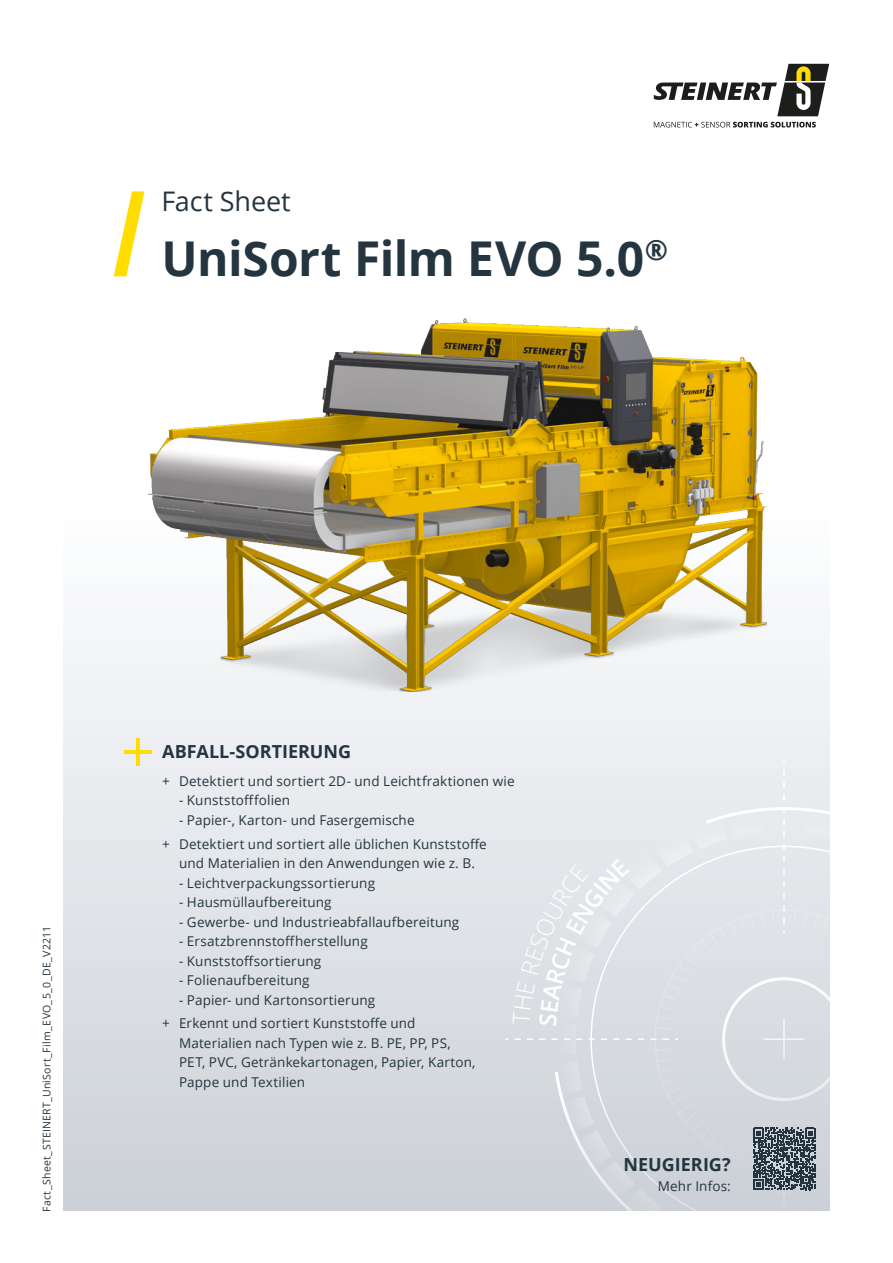
<style>
.page{position:relative;width:893px;height:1263px;background:#fff}
.page>*{position:absolute;margin:0;border:0;box-sizing:border-box;transform-origin:0 0}
.t1{font:700 48px "Open Sans";letter-spacing:-.015em;color:#24353f}
.t2{font:27px "Open Sans";letter-spacing:-.005em;color:#24353f}
.t3{font:700 18px "Open Sans";color:#24353f}
.t4{font:13.5px/23.7px "Open Sans";letter-spacing:.01em;color:#24353f}
.t5{font:10.5px "Open Sans";letter-spacing:.02em;color:#24353f}
</style>
<div class="page">
<div style="left:64px;top:488px;width:765px;height:723px;background:linear-gradient(to bottom,#fff,#cbd0d7)"></div>
<svg style="left:654px;top:122px;width:162px;height:6px"></svg>
<svg style="left:654px;top:64px;width:175px;height:52px"></svg>
<img style="left:148px;top:319px;width:618px;height:372px">
<svg style="left:114px;top:191px;width:31px;height:85px"></svg>
<hr style="left:136px;top:738px;width:4px;height:27px;background:#fd0">
<hr style="left:124px;top:750px;width:28px;height:4px;background:#fd0">
<svg style="left:505px;top:760px;width:324px;height:451px;background:#d9dce1"></svg>
<h2 class="t2" style="left:162px;top:182px;width:131px">Fact Sheet</h2>
<h1 class="t1" style="left:162px;top:225px;width:508px">UniSort Film EVO 5.0<sup>®</sup></h1>
<p class="t5" style="left:40px;top:1212px;width:287px;rotate:-90deg">Fact_Sheet_STEINERT_UniSort_Film_EVO_5_0_DE_V2211</p>
<h3 class="t3" style="left:162px;top:739px;width:190px">ABFALL-SORTIERUNG</h3>
<p class="t4" style="left:162px;top:769px;width:354px">+ Detektiert und sortiert 2D- und Leichtfraktionen wie</p>
<p class="t4" style="left:179px;top:788px;width:113px">- Kunststofffolien</p>
<p class="t4" style="left:162px;top:808px;width:326px;text-indent:17px">- Papier-, Karton- und Fasergemische<br>+ Detektiert und sortiert alle üblichen Kunststoffe</p>
<p class="t4" style="left:179px;top:851px;width:297px">und Materialien in den Anwendungen wie z. B.</p>
<p class="t4" style="left:179px;top:870px;width:197px">- Leichtverpackungssortierung</p>
<p class="t4" style="left:179px;top:890px;width:154px">- Hausmüllaufbereitung</p>
<p class="t4" style="left:179px;top:909px;width:282px">- Gewerbe- und Industrieabfallaufbereitung</p>
<p class="t4" style="left:179px;top:929px;width:190px">- Ersatzbrennstoffherstellung</p>
<p class="t4" style="left:179px;top:948px;width:144px">- Kunststoffsortierung</p>
<p class="t4" style="left:179px;top:968px;width:132px">- Folienaufbereitung</p>
<p class="t4" style="left:162px;top:987px;width:255px;text-indent:17px">- Papier- und Kartonsortierung<br>+ Erkennt und sortiert Kunststoffe und</p>
<p class="t4" style="left:179px;top:1033px;width:298px;line-height:19.5px">Materialien nach Typen wie z. B. PE, PP, PS,<br>PET, PVC, Getränkekartonagen, Papier, Karton,<br>Pappe und Textilien</p>
<h3 class="t3" style="left:624px;top:1152px;width:109px">NEUGIERIG?</h3>
<p class="t4" style="left:658px;top:1173px;width:75px">Mehr Infos:</p>
</div>
